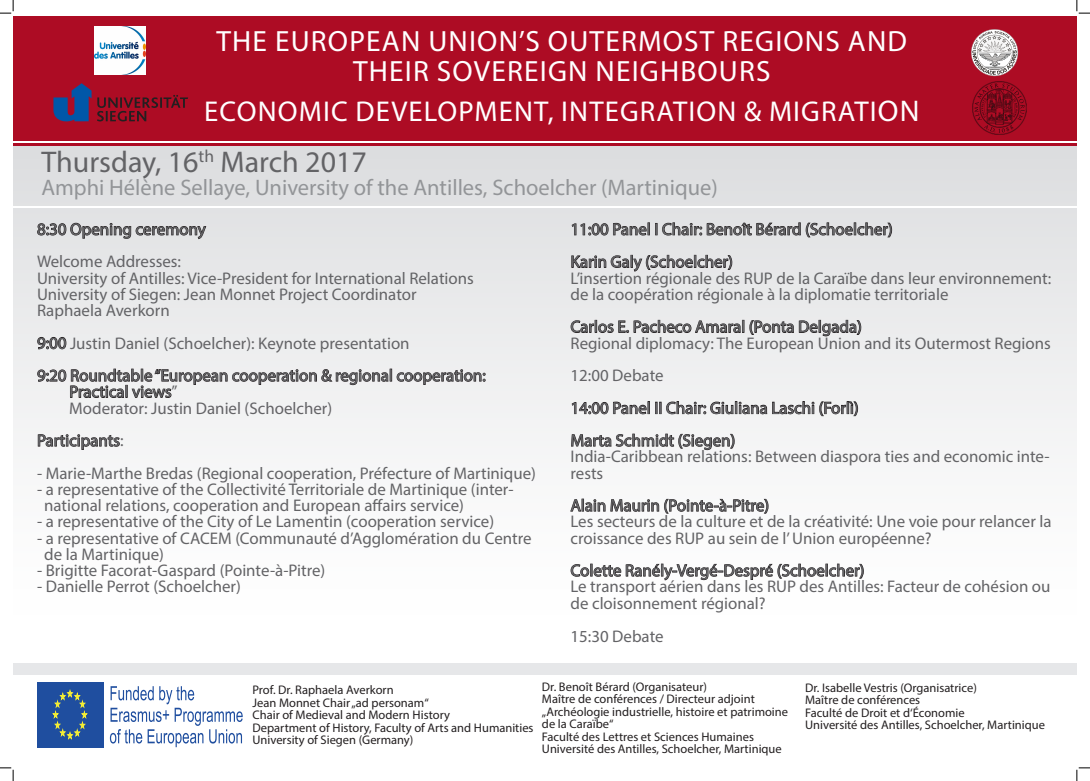
<style>
.page{position:relative;width:1090px;height:781px;background:#fff}
.page>*{position:absolute;margin:0;border:0;box-sizing:border-box;transform-origin:0 0}
.t1{font:30px "Myriad Pro";color:#636366}
.t2{font:29.38px/30px "Myriad Pro";letter-spacing:.04em;color:#fff;text-align:center}
.t3{font:28.75px "Myriad Pro";letter-spacing:.04em;color:#fff}
.t4{font:22.5px "Myriad Pro";color:#939598}
.t5{font:16.88px/16.2px "Myriad Pro";color:#636366}
.t6{font:12.5px/12.5px "Myriad Pro";color:#231f20}
.s1{font-size:30px}
</style>
<div class="page">
<div style="left:13px;top:663px;width:1063px;height:12px;background:#e6e7e9"></div>
<div style="left:13px;top:146px;width:1063px;height:469px;background:linear-gradient(to bottom,#dddee0,#fff)"></div>
<div style="left:13px;top:16px;width:1063px;height:130px;background:#ad0c24"></div>
<hr style="left:13px;top:141px;width:1063px;height:1px;background:#fff">
<hr style="left:13px;top:206px;width:1063px;height:2px;background:#fff">
<div style="left:37px;top:682px;width:66px;height:66px;background:#1f4e9f"></div>
<svg style="left:52px;top:689px;width:35px;height:51px"></svg>
<svg style="left:110px;top:686px;width:133px;height:61px"></svg>
<img style="left:971px;top:29px;width:48px;height:48px">
<img style="left:972px;top:81px;width:53px;height:54px">
<img style="left:94px;top:26px;width:52px;height:49px">
<svg style="left:53px;top:83px;width:135px;height:39px"></svg>
<svg style="left:37px;top:223px;width:169px;height:16px;background:#a4a3a5"></svg>
<svg style="left:37px;top:337px;width:29px;height:12px"></svg>
<svg style="left:37px;top:368px;width:448px;height:30px"></svg>
<svg style="left:38px;top:434px;width:82px;height:16px"></svg>
<svg style="left:571px;top:223px;width:78px;height:13px"></svg>
<svg style="left:655px;top:223px;width:46px;height:12px"></svg>
<svg style="left:707px;top:223px;width:93px;height:12px"></svg>
<svg style="left:806px;top:223px;width:85px;height:14px"></svg>
<svg style="left:571px;top:255px;width:160px;height:16px;background:#a4a4a5"></svg>
<svg style="left:571px;top:320px;width:57px;height:13px"></svg>
<svg style="left:634px;top:320px;width:159px;height:15px;background:#a6a5a6"></svg>
<svg style="left:799px;top:320px;width:61px;height:16px"></svg>
<svg style="left:571px;top:401px;width:78px;height:13px"></svg>
<svg style="left:655px;top:401px;width:111px;height:13px"></svg>
<svg style="left:772px;top:401px;width:85px;height:15px"></svg>
<svg style="left:571px;top:434px;width:163px;height:16px"></svg>
<svg style="left:570px;top:499px;width:88px;height:12px"></svg>
<svg style="left:664px;top:499px;width:104px;height:14px"></svg>
<svg style="left:571px;top:564px;width:49px;height:12px"></svg>
<svg style="left:626px;top:564px;width:237px;height:16px"></svg>
<svg style="left:0;top:0;width:14px;height:14px"></svg>
<svg style="left:0;top:767px;width:14px;height:14px"></svg>
<svg style="left:1076px;top:0;width:13px;height:14px"></svg>
<svg style="left:1076px;top:767px;width:13px;height:14px"></svg>
<h2 class="t2" style="left:216px;top:26px;width:692px">THE EUROPEAN UNION’S OUTERMOST REGIONS AND<br>THEIR SOVEREIGN NEIGHBOURS</h2>
<h3 class="t3" style="left:204px;top:93px;width:716px">ECONOMIC DEVELOPMENT, INTEGRATION &amp; MIGRATI<span class="s1">ON</span></h3>
<p class="t1" style="left:41px;top:143px;width:327px">Thursday, 16<sup>th</sup> March 2017</p>
<h3 class="t4" style="left:41px;top:173px;width:677px">Amphi Hélène Sellaye, University of the Antilles, Schoelcher (Martinique)</h3>
<p class="t5" style="left:37px;top:221px;width:170px">8:30 Opening ceremony</p>
<p class="t5" style="left:37px;top:253px;width:145px">Welcome Addresses:</p>
<p class="t5" style="left:37px;top:270px;width:438px">University of Antilles: Vice-President for International Relations</p>
<p class="t5" style="left:37px;top:286px;width:381px">University of Siegen: Jean Monnet Project Coordinator</p>
<p class="t5" style="left:37px;top:302px;width:134px">Raphaela Averkorn</p>
<p class="t5" style="left:37px;top:335px;width:374px">9:00 Justin Daniel (Schoelcher): Keynote presentation</p>
<p class="t5" style="left:37px;top:367px;width:450px">9:20 Roundtable “European cooperation &amp; regional cooperation:</p>
<p class="t5" style="left:69px;top:383px;width:110px">Practical views”</p>
<p class="t5" style="left:69px;top:400px;width:264px">Moderator: Justin Daniel (Schoelcher)</p>
<p class="t5" style="left:37px;top:432px;width:88px">Participants:</p>
<p class="t5" style="left:37px;top:465px;width:500px">- Marie-Marthe Bredas (Regional cooperation, Préfecture of Martinique)</p>
<p class="t5" style="left:37px;top:481px;width:478px">- a representative of the Collectivité Territoriale de Martinique (inter-</p>
<p class="t5" style="left:44px;top:497px;width:421px">national relations, cooperation and European affairs service)</p>
<p class="t5" style="left:37px;top:513px;width:458px">- a representative of the City of Le Lamentin (cooperation service)</p>
<p class="t5" style="left:44px;top:530px;width:489px;text-indent:-7px">- a representative of CACEM (Communauté d’Agglomération du Centre de la Martinique)</p>
<p class="t5" style="left:37px;top:562px;width:290px">- Brigitte Facorat-Gaspard (Pointe-à-Pitre)</p>
<p class="t5" style="left:37px;top:578px;width:205px">- Danielle Perrot (Schoelcher)</p>
<p class="t5" style="left:570px;top:221px;width:323px">11:00 Panel I Chair: Benoît Bérard (Schoelcher)</p>
<p class="t5" style="left:570px;top:253px;width:164px">Karin Galy (Schoelcher)</p>
<p class="t5" style="left:570px;top:270px;width:482px">L’insertion régionale des RUP de la Caraïbe dans leur environnement: de la coopération régionale à la diplomatie territoriale</p>
<p class="t5" style="left:570px;top:318px;width:481px">Carlos E. Pacheco Amaral (Ponta Delgada)<br>Regional diplomacy: The European Union and its Outermost Regions</p>
<p class="t5" style="left:570px;top:367px;width:95px">12:00 Debate</p>
<p class="t5" style="left:570px;top:400px;width:289px">14:00 Panel II Chair: Giuliana Laschi (Forlì)</p>
<p class="t5" style="left:570px;top:432px;width:166px">Marta Schmidt (Siegen)</p>
<p class="t5" style="left:570px;top:448px;width:480px">India-Caribbean relations: Between diaspora ties and economic inte&shy;rests</p>
<p class="t5" style="left:570px;top:497px;width:200px">Alain Maurin (Pointe-à-Pitre)</p>
<p class="t5" style="left:570px;top:513px;width:482px">Les secteurs de la culture et de la créativité: Une voie pour relancer la croissance des RUP au sein de l’ Union européenne?</p>
<p class="t5" style="left:570px;top:562px;width:295px">Colette Ranély-Vergé-Despré (Schoelcher)</p>
<p class="t5" style="left:570px;top:578px;width:481px">Le transport aérien dans les RUP des Antilles: Facteur de cohésion ou de cloisonnement régional?</p>
<p class="t5" style="left:570px;top:628px;width:95px">15:30 Debate</p>
<p class="t6" style="left:542px;top:680px;width:247px">Dr. Benoît Bérard (Organisateur)<br>Maître de conférences / Directeur adjoint „Archéologie industrielle, histoire et patrimoine de la Caraïbe“<br>Faculté des Lettres et Sciences Humaines Université des Antilles, Schoelcher, Martinique</p>
<p class="t6" style="left:252px;top:683px;width:282px">Prof. Dr. Raphaela Averkorn<br>Jean Monnet Chair „ad personam“<br>Chair of Medieval and Modern History<br>Department of History, Faculty of Arts and Humanities University of Siegen (Germany)</p>
<p class="t6" style="left:805px;top:681px;width:241px">Dr. Isabelle Vestris (Organisatrice)<br>Maître de conférences<br>Faculté de Droit et d‘Économie<br>Université des Antilles, Schoelcher, Martinique</p>
</div>
